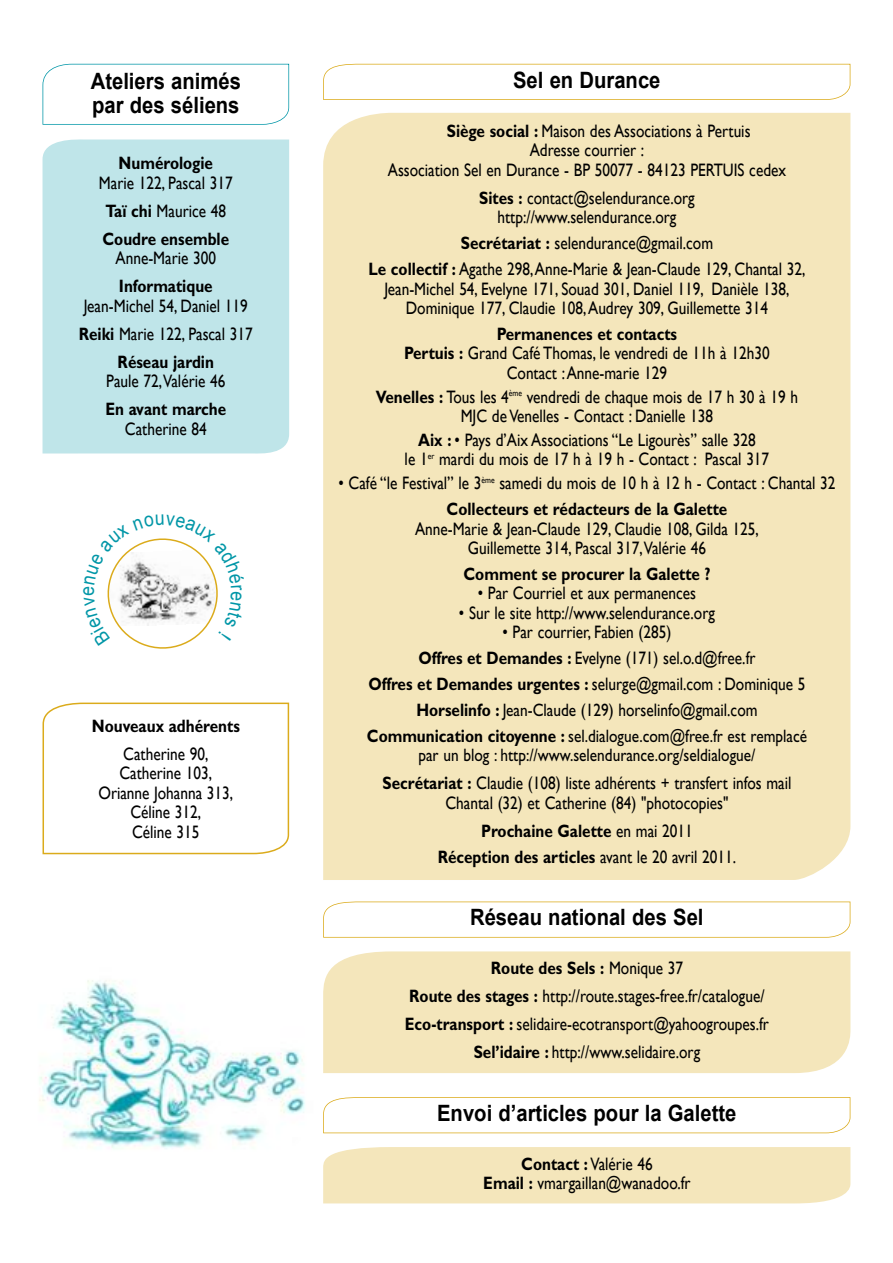
<style>
.page{position:relative;width:893px;height:1263px;background:#fff}
.page>*{position:absolute;margin:0;border:0;box-sizing:border-box;transform-origin:0 0}
.t1{font:700 22.5px/24px "Arial";color:#000;scale:.9 1}
.t2{font:18px/19.5px "Gill Sans";color:#000;text-align:center;scale:.85 1}
.t3{font:700 18px "Gill Sans";color:#000;scale:.85 1}
.s1{font-weight:700}
.s2{font-weight:400}
</style>
<div class="page">
<img style="left:39px;top:980px;width:291px;height:169px">
<div style="left:43px;top:139px;width:246px;height:315px;background:#bfe5e9"></div>
<svg style="left:43px;top:64px;width:246px;height:61px"></svg>
<svg style="left:323px;top:64px;width:527px;height:36px"></svg>
<svg style="left:43px;top:702px;width:246px;height:152px"></svg>
<div style="left:323px;top:113px;width:527px;height:767px;background:#f4e6bb"></div>
<div style="left:323px;top:951px;width:527px;height:122px;background:#f4e6bb"></div>
<svg style="left:323px;top:901px;width:527px;height:37px"></svg>
<div style="left:323px;top:1147px;width:527px;height:56px;background:#f4e6bb"></div>
<svg style="left:323px;top:1097px;width:527px;height:36px"></svg>
<svg style="left:107px;top:538px;width:111px;height:111px"></svg>
<p class="t1" style="left:91px;top:69px;width:168px">Ateliers animés par des séliens</p>
<p class="t1" style="left:513px;top:68px;width:165px">Sel en Durance</p>
<p class="t3" style="left:119px;top:156px;width:113px">Numérologie</p>
<p class="t2" style="left:99px;top:169px;width:159px;line-height:28px;text-align:left">Marie 122, Pascal 317<br><span class="s1">Taï chi</span> Maurice 48<br><span class="s1">Coudre ensemble</span></p>
<p class="t2" style="left:116px;top:248px;width:120px">Anne-Marie 300</p>
<p class="t3" style="left:119px;top:279px;width:112px">Informatique</p>
<p class="t2" style="left:79px;top:292px;width:206px;line-height:28px">Jean-Michel 54, Daniel 119<br><span class="s1">Reiki</span> Marie 122, Pascal 317<br><span class="s1">Réseau jardin</span></p>
<p class="t2" style="left:106px;top:371px;width:142px">Paule 72,Valérie 46</p>
<p class="t3" style="left:105px;top:402px;width:144px">En avant marche</p>
<p class="t2" style="left:125px;top:419px;width:98px">Catherine 84</p>
<p class="t2" style="left:447px;top:121px;width:359px"><span class="s1">Siège social :</span> Maison des Associations à Pertuis</p>
<p class="t2" style="left:530px;top:140px;width:136px">Adresse courrier :</p>
<p class="t2" style="left:388px;top:160px;width:470px">Association Sel en Durance - BP 50077 - 84123 PERTUIS cedex</p>
<p class="t2" style="left:479px;top:188px;width:255px"><span class="s1">Sites :</span> contact@selendurance.org http://www.selendurance.org</p>
<p class="t2" style="left:368px;top:230px;width:516px;line-height:26px"><span class="s1">Secrétariat :</span> selendurance@gmail.com<br><span class="s1">Le collectif :</span> Agathe 298,Anne-Marie &amp; Jean-Claude 129, Chantal 32,</p>
<p class="t2" style="left:384px;top:279px;width:478px">Jean-Michel 54, Evelyne 171, Souad 301, Daniel 119, Danièle 138,<br>Dominique 177, Claudie 108,Audrey 309, Guillemette 314</p>
<p class="t2" style="left:404px;top:324px;width:432px"><span class="s1">Permanences et contacts<br>Pertuis :</span> Grand Café Thomas, le vendredi de 11h à 12h30<br>Contact :Anne-marie 129</p>
<p class="t2" style="left:376px;top:387px;width:498px"><span class="s1">Venelles :</span> Tous les 4<sup>ème</sup> vendredi de chaque mois de 17 h 30 à 19 h<br>MJC de Venelles - Contact : Danielle 138</p>
<p class="t2" style="left:405px;top:430px;width:430px"><span class="s1">Aix :</span> • Pays d’Aix Associations “Le Ligourès” salle 328<br>le 1<sup>er</sup> mardi du mois de 17 h à 19 h - Contact : Pascal 317</p>
<p class="t2" style="left:338px;top:470px;width:586px;line-height:26px">• Café “le Festival” le 3<sup>ème</sup> samedi du mois de 10 h à 12 h - Contact : Chantal 32<br><span class="s1">Collecteurs et rédacteurs de la Galette</span></p>
<p class="t2" style="left:415px;top:519px;width:406px">Anne-Marie &amp; Jean-Claude 129, Claudie 108, Gilda 125,<br>Guillemette 314, Pascal 317,Valérie 46</p>
<p class="t3" style="left:463px;top:567px;width:292px">Comment se procurer la Galette ?</p>
<p class="t2" style="left:478px;top:583px;width:258px">• Par Courriel et aux permanences</p>
<p class="t2" style="left:459px;top:603px;width:303px">• Sur le site http://www.selendurance.org</p>
<p class="t2" style="left:367px;top:619px;width:519px;line-height:26px">• Par courrier, Fabien (285)<br><span class="s1">Offres et Demandes :</span> Evelyne (171) sel.o.d@free.fr<br><span class="s1">Offres et Demandes urgentes :</span> selurge@gmail.com : Dominique 5<br><span class="s1">Horselinfo :</span> Jean-Claude (129) horselinfo@gmail.com <span class="s1">Communication citoyenne :</span> sel.dialogue.com@free.fr est remplacé</p>
<p class="t2" style="left:382px;top:743px;width:483px;line-height:28px">par un blog : http://www.selendurance.org/seldialogue/<br><span class="s1">Secrétariat :</span> Claudie (108) liste adhérents + transfert infos mail</p>
<p class="t2" style="left:445px;top:789px;width:335px;line-height:28px">Chantal (32) et Catherine (84) "photocopies"<br><span class="s1">Prochaine Galette</span> en mai 2011</p>
<p class="t3" style="left:438px;top:850px;width:353px">Réception des articles <span class="s2">avant le 20 avril 2011.</span></p>
<p class="t3" style="left:92px;top:719px;width:176px">Nouveaux adhérents</p>
<p class="t2" style="left:98px;top:744px;width:160px">Catherine 90,<br>Catherine 103,<br>Orianne Johanna 313,<br>Céline 312,<br>Céline 315</p>
<p class="t1" style="left:470px;top:905px;width:261px">Réseau national des Sel</p>
<p class="t2" style="left:405px;top:954px;width:430px;line-height:28px"><span class="s1">Route des Sels :</span> Monique 37<br><span class="s1">Route des stages :</span> http://route.stages-free.fr/catalogue/ <span class="s1">Eco-transport :</span> selidaire-ecotransport@yahoogroupes.fr <span class="s1">Sel’idaire :</span> http://www.selidaire.org</p>
<p class="t1" style="left:437px;top:1101px;width:334px">Envoi d’articles pour la Galette</p>
<p class="t2" style="left:483px;top:1154px;width:245px"><span class="s1">Contact :</span> Valérie 46<br><span class="s1">Email :</span> vmargaillan@wanadoo.fr</p>
</div>
